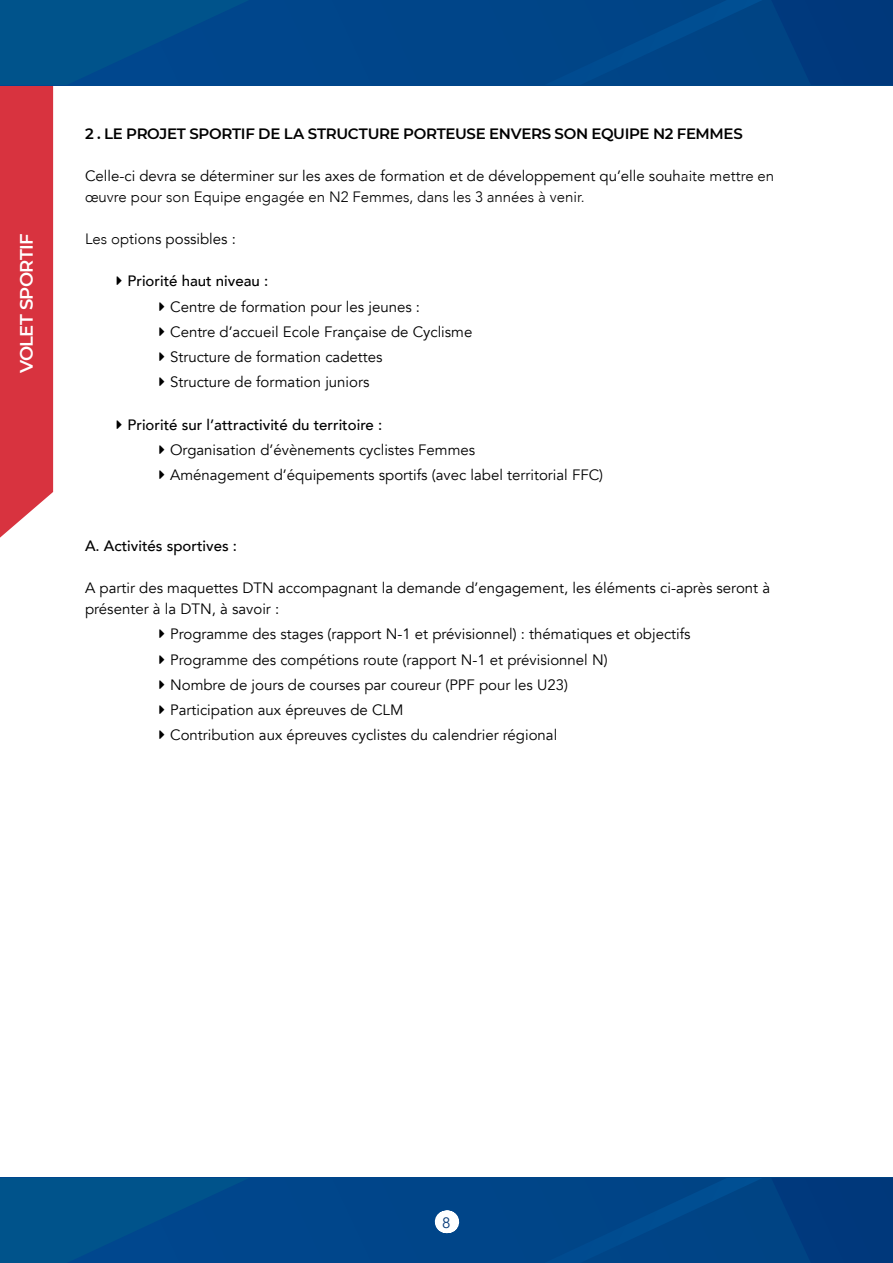
<style>
.page{position:relative;width:893px;height:1263px;background:#fff}
.page>*{position:absolute;margin:0;border:0;box-sizing:border-box;transform-origin:0 0}
.t1{font:600 18px "Montserrat";letter-spacing:-.035em;color:#fff}
.t2{font:15px/25.2px "Avenir";color:#000}
.t3{font:500 15px "Avenir";color:#000}
.t4{font:600 15px "Montserrat";letter-spacing:-.02em;color:#000}
.t5{font:15px "Avenir";color:#063a79}
.s1{font-weight:300}
</style>
<div class="page">
<div style="left:0;top:1178px;width:893px;height:85px;background:#004589"></div>
<svg style="left:772px;top:1178px;width:121px;height:85px"></svg>
<svg style="left:0;top:1178px;width:248px;height:85px"></svg>
<div style="left:0;top:0;width:893px;height:85px;background:#004589"></div>
<svg style="left:744px;top:0;width:149px;height:85px"></svg>
<svg style="left:446px;top:1210px;width:2px;height:23px"></svg>
<svg style="left:0;top:0;width:295px;height:538px"></svg>
<p class="t1" style="left:14px;top:373px;width:142px;rotate:-90deg">VOLET SPORTIF</p>
<p class="t4" style="left:85px;top:123px;width:659px">2 . LE PROJET SPORTIF DE LA STRUCTURE PORTEUSE ENVERS SON EQUIPE N2 FEMMES</p>
<p class="t2" style="left:85px;top:165px;width:691px;line-height:21px">Celle-ci devra se déterminer sur les axes de formation et de développement qu’elle souh<span class="s1">aite mettre en œuvre pour son Equipe engagée en N2 Femmes, dans les 3 années à venir.</span></p>
<p class="t2" style="left:85px;top:227px;width:152px"><span class="s1">Les opt</span>ions possibles :</p>
<p class="t3" style="left:128px;top:268px;width:142px">Priorité haut niveau :</p>
<p class="t2" style="left:170px;top:294px;width:304px">Centre de formation pour les jeunes :<br>Centre d’accueil Ecole Française de Cyclisme Structure de formation cadettes<br>Structure de formation juniors</p>
<p class="t3" style="left:128px;top:411px;width:256px">Priorité sur l’attractivité du territoire :</p>
<p class="t2" style="left:170px;top:437px;width:435px">Organisation d’évènements cyclistes Femmes<br>Aménagement d’équipements sportifs (avec label territorial FFC)</p>
<p class="t3" style="left:85px;top:533px;width:153px">A. Activités sportives :</p>
<p class="t2" style="left:85px;top:578px;width:687px;line-height:21px">A partir des maquettes DTN accompagnant la demande d’engagement, les éléments ci-après seront à présenter à la DTN, à savoir :</p>
<p class="t2" style="left:170px;top:622px;width:522px">Programme des stages (rapport N-1 et prévisionnel) : thématiques et objectifs Programme des compétions route (rapport N-1 et prévisionnel N)<br>Nombre de jours de courses par coureur (PPF pour les U23)<br>Participation aux épreuves de CLM<br>Contribution aux épreuves cyclistes du calendrier régional</p>
<p class="t5" style="left:442px;top:1214px;width:10px">8</p>
</div>
